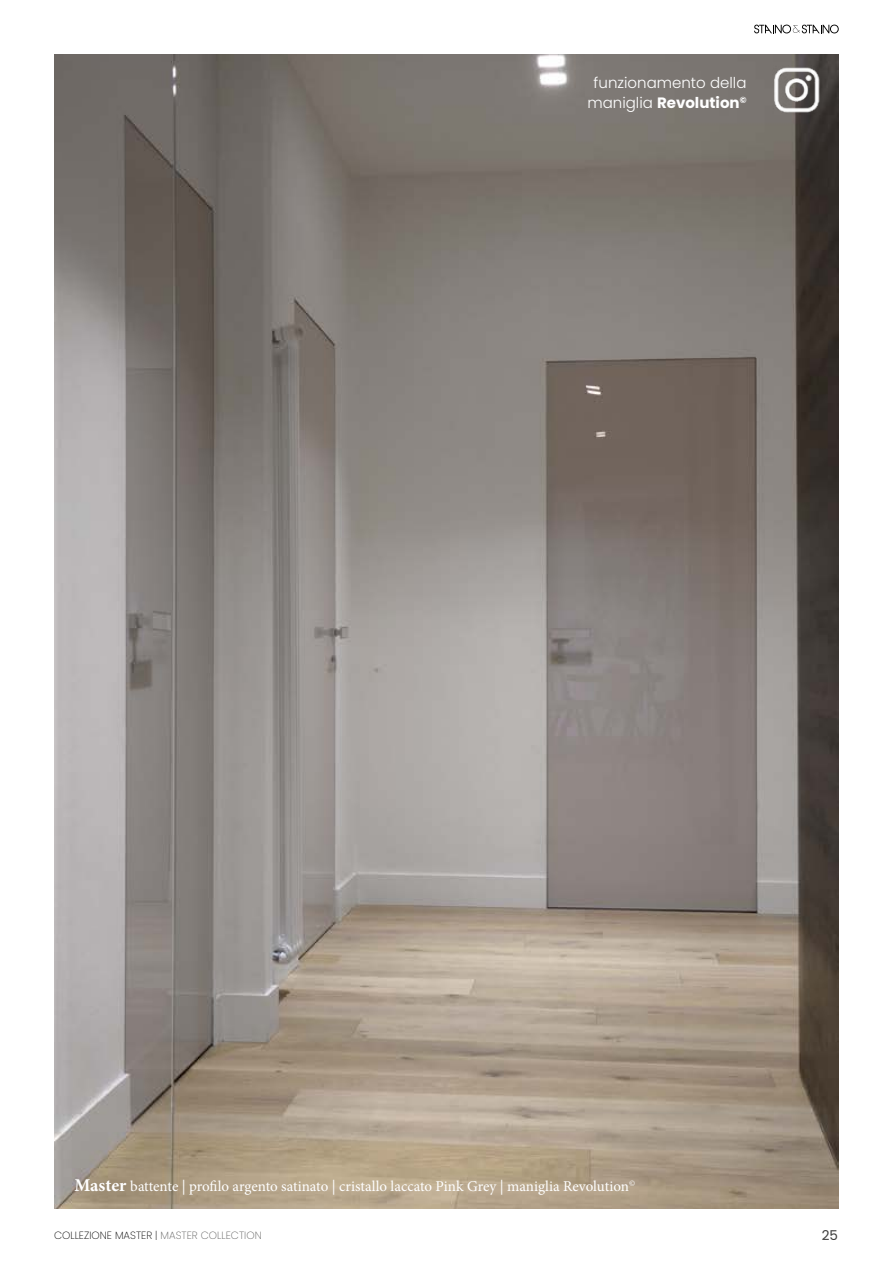
<style>
.page{position:relative;width:893px;height:1263px;background:#fff}
.page>*{position:absolute;margin:0;border:0;box-sizing:border-box;transform-origin:0 0}
.t1{font:15px "Minion Pro";letter-spacing:-.005em;color:#fff}
.t2{font:300 15px/19.5px "Poppins";color:#fff;text-align:center}
.t3{font:13.5px "Poppins";color:#3c3c3b}
.t4{font:200 10.5px "Poppins";color:#000}
.s1{font-weight:700}
.s2{font-weight:700;font-size:18px}
.s3{color:#616160}
</style>
<div class="page">
<svg style="left:754px;top:24px;width:85px;height:10px"></svg>
<img style="left:54px;top:54px;width:785px;height:1155px">
<img style="left:773px;top:66px;width:47px;height:48px">
<p class="t2" style="left:587px;top:73px;width:161px">funzionamento della maniglia <span class="s1">Revolution</span><sup>©</sup></p>
<p class="t1" style="left:74px;top:1176px;width:562px"><span class="s2">Master</span> battente | profilo argento satinato | cristallo laccato Pink Grey | maniglia Revolution<sup>©</sup></p>
<p class="t4" style="left:54px;top:1229px;width:209px">COLLEZIONE MASTER | <span class="s3">MASTER COLLECTION</span></p>
<p class="t3" style="left:822px;top:1227px;width:18px">25</p>
</div>
